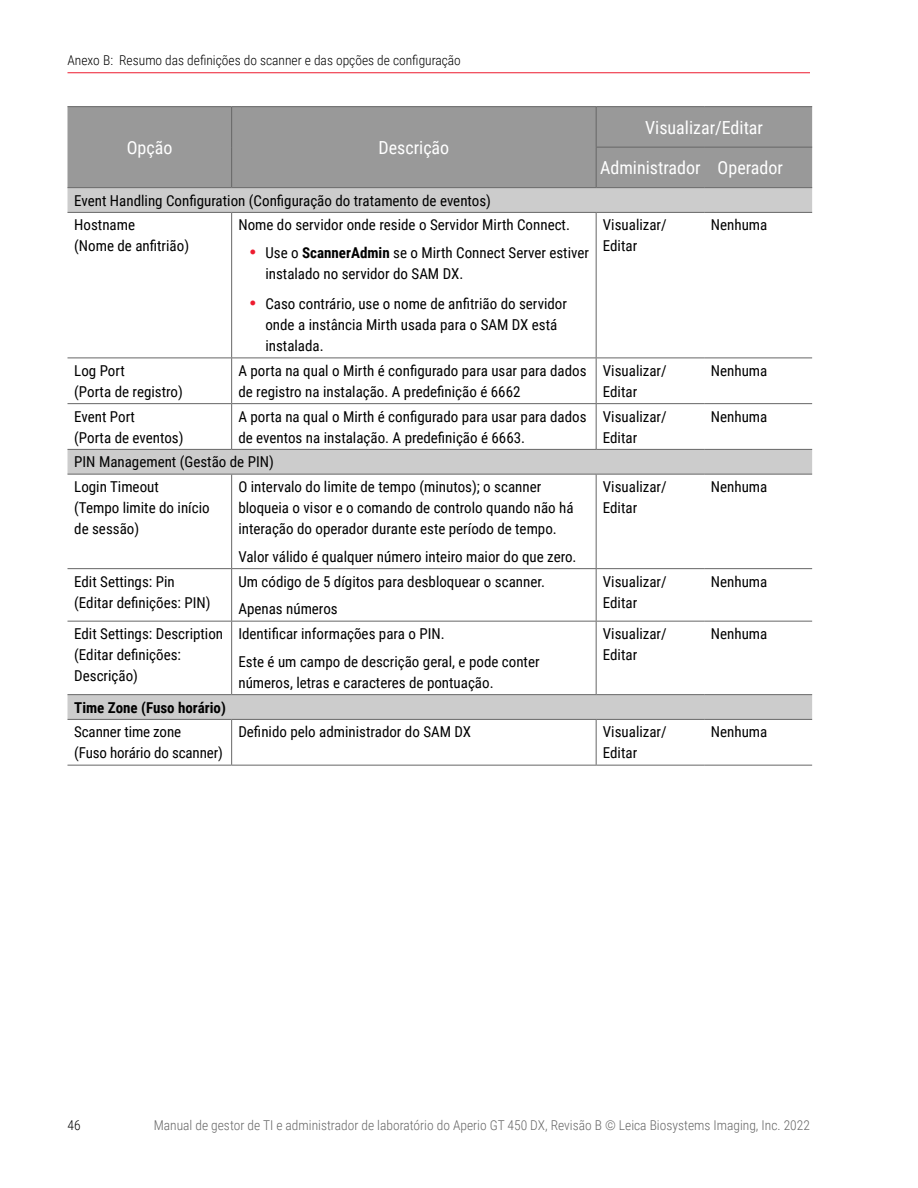
<style>
.page{position:relative;width:918px;height:1188px;background:#fff}
.page>*{position:absolute;margin:0;border:0;box-sizing:border-box;transform-origin:0 0}
.t1{font:18px "Roboto Condensed";color:#fff}
.t2{font:15px/21px "Roboto Condensed";color:#000}
.t3{font:700 15px "Roboto Condensed";color:#000}
.t4{font:300 13.5px "Roboto Condensed";color:#666}
.t5{font:300 13.5px "Roboto Condensed";color:#000}
.s1{font-weight:700}
</style>
<div class="page">
<hr style="left:68px;top:72px;width:742px;height:1px;background:#ed1b2f">
<div style="left:68px;top:107px;width:744px;height:80px;background:#999"></div>
<svg style="left:68px;top:188px;width:744px;height:24px;background:#cacaca"></svg>
<svg style="left:68px;top:213px;width:744px;height:552px"></svg>
<hr style="left:68px;top:106px;width:164px;height:1px;background:#666">
<hr style="left:232px;top:106px;width:364px;height:1px;background:#666">
<hr style="left:231px;top:107px;width:1px;height:40px;background:#666">
<hr style="left:596px;top:107px;width:1px;height:40px;background:#666">
<hr style="left:231px;top:147px;width:1px;height:40px;background:#666">
<hr style="left:596px;top:148px;width:1px;height:39px;background:#666">
<hr style="left:68px;top:187px;width:164px;height:1px;background:#666">
<hr style="left:232px;top:187px;width:364px;height:1px;background:#666">
<hr style="left:596px;top:358px;width:108px;height:1px;background:#666">
<hr style="left:704px;top:358px;width:108px;height:1px;background:#666">
<hr style="left:596px;top:403px;width:108px;height:1px;background:#666">
<hr style="left:704px;top:403px;width:108px;height:1px;background:#666">
<hr style="left:596px;top:568px;width:108px;height:1px;background:#666">
<hr style="left:704px;top:568px;width:108px;height:1px;background:#666">
<hr style="left:596px;top:621px;width:108px;height:1px;background:#666">
<hr style="left:704px;top:621px;width:108px;height:1px;background:#666">
<hr style="left:596px;top:765px;width:108px;height:1px;background:#666">
<hr style="left:704px;top:765px;width:108px;height:1px;background:#666">
<hr style="left:596px;top:106px;width:108px;height:1px;background:#666">
<hr style="left:704px;top:106px;width:108px;height:1px;background:#666">
<hr style="left:596px;top:147px;width:108px;height:1px;background:#666">
<hr style="left:704px;top:147px;width:108px;height:1px;background:#666">
<hr style="left:596px;top:187px;width:108px;height:1px;background:#666">
<hr style="left:704px;top:187px;width:108px;height:1px;background:#666">
<hr style="left:68px;top:358px;width:164px;height:1px;background:#666">
<hr style="left:68px;top:403px;width:164px;height:1px;background:#666">
<hr style="left:68px;top:568px;width:164px;height:1px;background:#666">
<hr style="left:68px;top:621px;width:164px;height:1px;background:#666">
<hr style="left:68px;top:765px;width:164px;height:1px;background:#666">
<hr style="left:231px;top:213px;width:1px;height:145px;background:#666">
<hr style="left:232px;top:358px;width:364px;height:1px;background:#666">
<hr style="left:231px;top:358px;width:1px;height:45px;background:#666">
<hr style="left:232px;top:403px;width:364px;height:1px;background:#666">
<hr style="left:231px;top:404px;width:1px;height:45px;background:#666">
<hr style="left:231px;top:475px;width:1px;height:93px;background:#666">
<hr style="left:232px;top:568px;width:364px;height:1px;background:#666">
<hr style="left:231px;top:569px;width:1px;height:52px;background:#666">
<hr style="left:232px;top:621px;width:364px;height:1px;background:#666">
<hr style="left:231px;top:622px;width:1px;height:72px;background:#666">
<hr style="left:231px;top:720px;width:1px;height:45px;background:#666">
<hr style="left:232px;top:765px;width:364px;height:1px;background:#666">
<hr style="left:596px;top:213px;width:1px;height:145px;background:#666">
<hr style="left:596px;top:358px;width:1px;height:45px;background:#666">
<hr style="left:596px;top:404px;width:1px;height:45px;background:#666">
<hr style="left:596px;top:475px;width:1px;height:93px;background:#666">
<hr style="left:596px;top:569px;width:1px;height:52px;background:#666">
<hr style="left:596px;top:622px;width:1px;height:72px;background:#666">
<hr style="left:596px;top:720px;width:1px;height:45px;background:#666">
<hr style="left:68px;top:212px;width:164px;height:1px;background:#666">
<hr style="left:232px;top:212px;width:364px;height:1px;background:#666">
<hr style="left:596px;top:212px;width:108px;height:1px;background:#666">
<hr style="left:704px;top:212px;width:108px;height:1px;background:#666">
<hr style="left:68px;top:449px;width:164px;height:1px;background:#666">
<hr style="left:232px;top:449px;width:364px;height:1px;background:#666">
<hr style="left:596px;top:449px;width:108px;height:1px;background:#666">
<hr style="left:704px;top:449px;width:108px;height:1px;background:#666">
<hr style="left:68px;top:474px;width:164px;height:1px;background:#666">
<hr style="left:232px;top:474px;width:364px;height:1px;background:#666">
<hr style="left:596px;top:474px;width:108px;height:1px;background:#666">
<hr style="left:704px;top:474px;width:108px;height:1px;background:#666">
<hr style="left:68px;top:694px;width:164px;height:1px;background:#666">
<hr style="left:232px;top:694px;width:364px;height:1px;background:#666">
<hr style="left:596px;top:694px;width:108px;height:1px;background:#666">
<hr style="left:704px;top:694px;width:108px;height:1px;background:#666">
<hr style="left:68px;top:719px;width:164px;height:1px;background:#666">
<hr style="left:232px;top:719px;width:364px;height:1px;background:#666">
<hr style="left:596px;top:719px;width:108px;height:1px;background:#666">
<hr style="left:704px;top:719px;width:108px;height:1px;background:#666">
<svg style="left:251px;top:250px;width:4px;height:5px"></svg>
<svg style="left:251px;top:301px;width:4px;height:5px"></svg>
<p class="t5" style="left:68px;top:51px;width:395px">Anexo B: Resumo das definições do scanner e das opções de configuração</p>
<p class="t1" style="left:127px;top:135px;width:47px">Opção</p>
<p class="t1" style="left:379px;top:135px;width:72px">Descrição</p>
<p class="t2" style="left:74px;top:187px;width:418px;line-height:24.8px">Event Handling Configuration (Configuração do tratamento de eventos)<br>Hostname</p>
<p class="t2" style="left:74px;top:235px;width:116px">(Nome de anfitrião)</p>
<p class="t2" style="left:265px;top:211px;width:325px;line-height:27.8px;text-indent:-27px">Nome do servidor onde reside o Servidor Mirth Connect.<br>Use o <span class="s1">ScannerAdmin</span> se o Mirth Connect Server estiver</p>
<p class="t2" style="left:265px;top:258px;width:303px;line-height:30px">instalado no servidor do SAM DX.<br>Caso contrário, use o nome de anfitrião do servidor</p>
<p class="t2" style="left:265px;top:314px;width:294px">onde a instância Mirth usada para o SAM DX está instalada.</p>
<p class="t1" style="left:645px;top:115px;width:119px">Visualizar/Editar</p>
<p class="t1" style="left:600px;top:155px;width:184px">Administrador Operador</p>
<p class="t2" style="left:603px;top:214px;width:65px">Visualizar/<br>Editar</p>
<p class="t2" style="left:711px;top:214px;width:58px">Nenhuma</p>
<p class="t2" style="left:74px;top:360px;width:110px">Log Port<br>(Porta de registro)</p>
<p class="t2" style="left:238px;top:360px;width:350px">A porta na qual o Mirth é configurado para usar para dados de registro na instalação. A predefinição é 6662</p>
<p class="t2" style="left:603px;top:360px;width:65px">Visualizar/<br>Editar</p>
<p class="t2" style="left:711px;top:360px;width:58px">Nenhuma</p>
<p class="t2" style="left:74px;top:405px;width:111px">Event Port<br>(Porta de eventos)</p>
<p class="t2" style="left:238px;top:405px;width:350px">A porta na qual o Mirth é configurado para usar para dados de eventos na instalação. A predefinição é 6663.</p>
<p class="t2" style="left:603px;top:405px;width:65px">Visualizar/<br>Editar</p>
<p class="t2" style="left:711px;top:405px;width:58px">Nenhuma</p>
<p class="t2" style="left:74px;top:449px;width:201px;line-height:24.8px">PIN Management (Gestão de PIN)<br>Login Timeout</p>
<p class="t2" style="left:74px;top:497px;width:137px">(Tempo limite do início de sessão)</p>
<p class="t2" style="left:238px;top:476px;width:337px">O intervalo do limite de tempo (minutos); o scanner bloqueia o visor e o comando de controlo quando não há interação do operador durante este período de tempo.</p>
<p class="t2" style="left:238px;top:546px;width:340px">Valor válido é qualquer número inteiro maior do que zero.</p>
<p class="t2" style="left:603px;top:476px;width:65px">Visualizar/<br>Editar</p>
<p class="t2" style="left:711px;top:476px;width:58px">Nenhuma</p>
<p class="t2" style="left:74px;top:570px;width:138px">Edit Settings: Pin (Editar definições: PIN)</p>
<p class="t2" style="left:238px;top:567px;width:308px;line-height:27.8px">Um código de 5 dígitos para desbloquear o scanner.<br>Apenas números</p>
<p class="t2" style="left:603px;top:570px;width:65px">Visualizar/<br>Editar</p>
<p class="t2" style="left:711px;top:570px;width:58px">Nenhuma</p>
<p class="t2" style="left:74px;top:623px;width:150px">Edit Settings: Description (Editar definições:<br>Descrição)</p>
<p class="t2" style="left:238px;top:619px;width:303px;line-height:27.8px">Identificar informações para o PIN.<br>Este é um campo de descrição geral, e pode conter</p>
<p class="t2" style="left:603px;top:623px;width:65px">Visualizar/<br>Editar</p>
<p class="t2" style="left:711px;top:623px;width:58px">Nenhuma</p>
<p class="t2" style="left:238px;top:672px;width:257px">números, letras e caracteres de pontuação.</p>
<p class="t3" style="left:74px;top:697px;width:153px">Time Zone (Fuso horário)</p>
<p class="t2" style="left:74px;top:721px;width:150px">Scanner time zone<br>(Fuso horário do scanner)</p>
<p class="t2" style="left:238px;top:721px;width:234px">Definido pelo administrador do SAM DX</p>
<p class="t2" style="left:603px;top:721px;width:65px">Visualizar/<br>Editar</p>
<p class="t2" style="left:711px;top:721px;width:58px">Nenhuma</p>
<p class="t5" style="left:68px;top:1116px;width:15px">46</p>
<p class="t4" style="left:154px;top:1116px;width:658px">Manual de gestor de TI e administrador de laboratório do Aperio GT 450 DX, Revisão B © Leica Biosystems Imaging, Inc. 2022</p>
</div>
